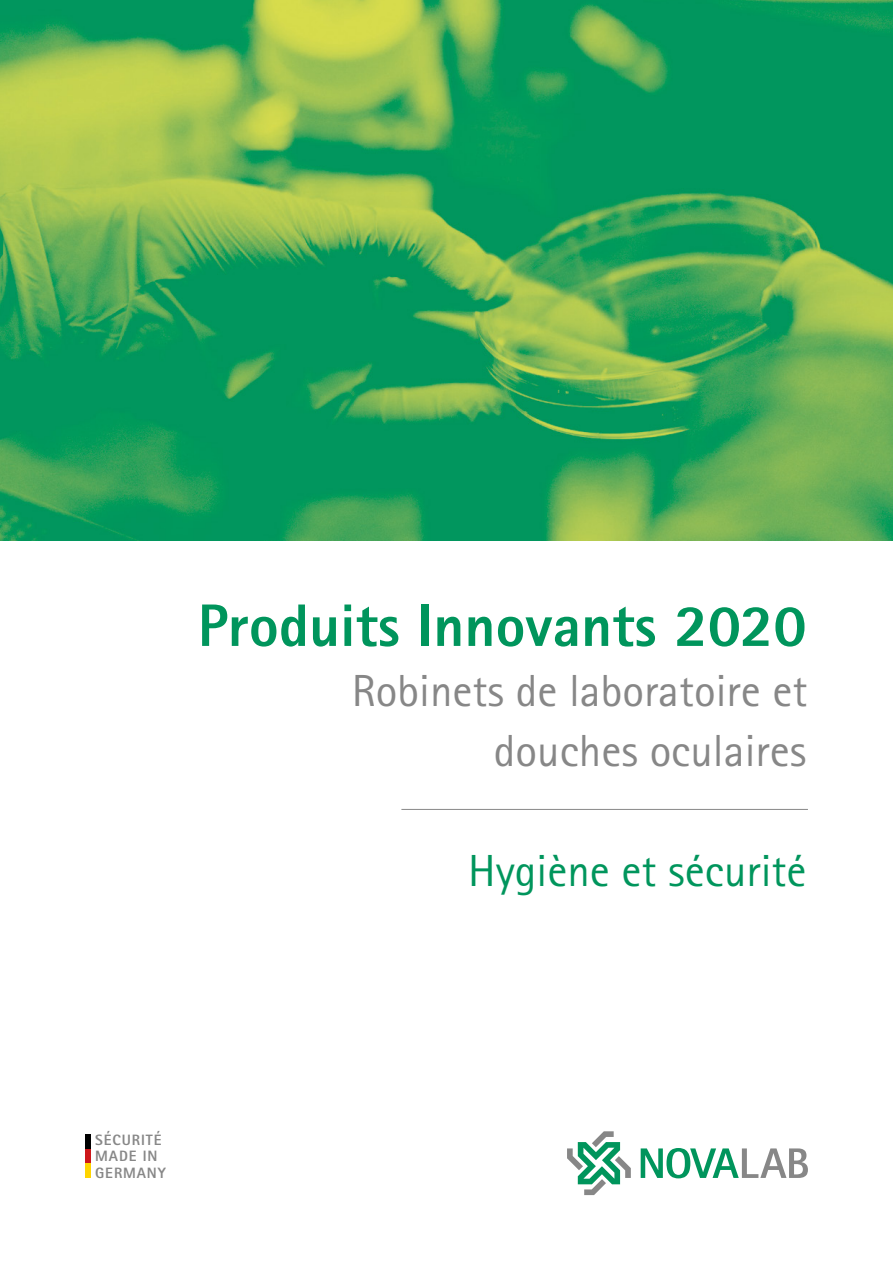
<style>
.page{position:relative;width:893px;height:1263px;background:#fff}
.page>*{position:absolute;margin:0;border:0;box-sizing:border-box;transform-origin:0 0}
.t1{font:800 60px "Rotis Sans Serif Std";color:#00955c}
.t2{font:45px/60px "Rotis Sans Serif Std";color:#878787;text-align:right}
.t3{font:45px "Rotis Sans Serif Std";color:#00955c}
.t4{font:800 15px/16.5px "Rotis Sans Serif Std";letter-spacing:.06em;color:#878787}
</style>
<div class="page">
<img style="left:0;top:0;width:893px;height:540px">
<svg style="left:567px;top:1131px;width:64px;height:64px"></svg>
<svg style="left:641px;top:1148px;width:167px;height:30px"></svg>
<div style="left:85px;top:1134px;width:5px;height:15px;background:#000"></div>
<div style="left:85px;top:1149px;width:5px;height:14px;background:#cd171a"></div>
<div style="left:85px;top:1163px;width:5px;height:15px;background:#ffd500"></div>
<hr style="left:401px;top:809px;width:407px;height:1px;background:#878787">
<h1 class="t1" style="left:198px;top:587px;width:610px">Produits Innovants 2020</h1>
<p class="t2" style="left:352px;top:661px;width:457px">Robinets de laboratoire et douches oculaires</p>
<p class="t3" style="left:468px;top:844px;width:340px">Hygiène et sécurité</p>
<p class="t4" style="left:95px;top:1131px;width:72px">SÉCURITÉ<br>MADE IN<br>GERMANY</p>
</div>
